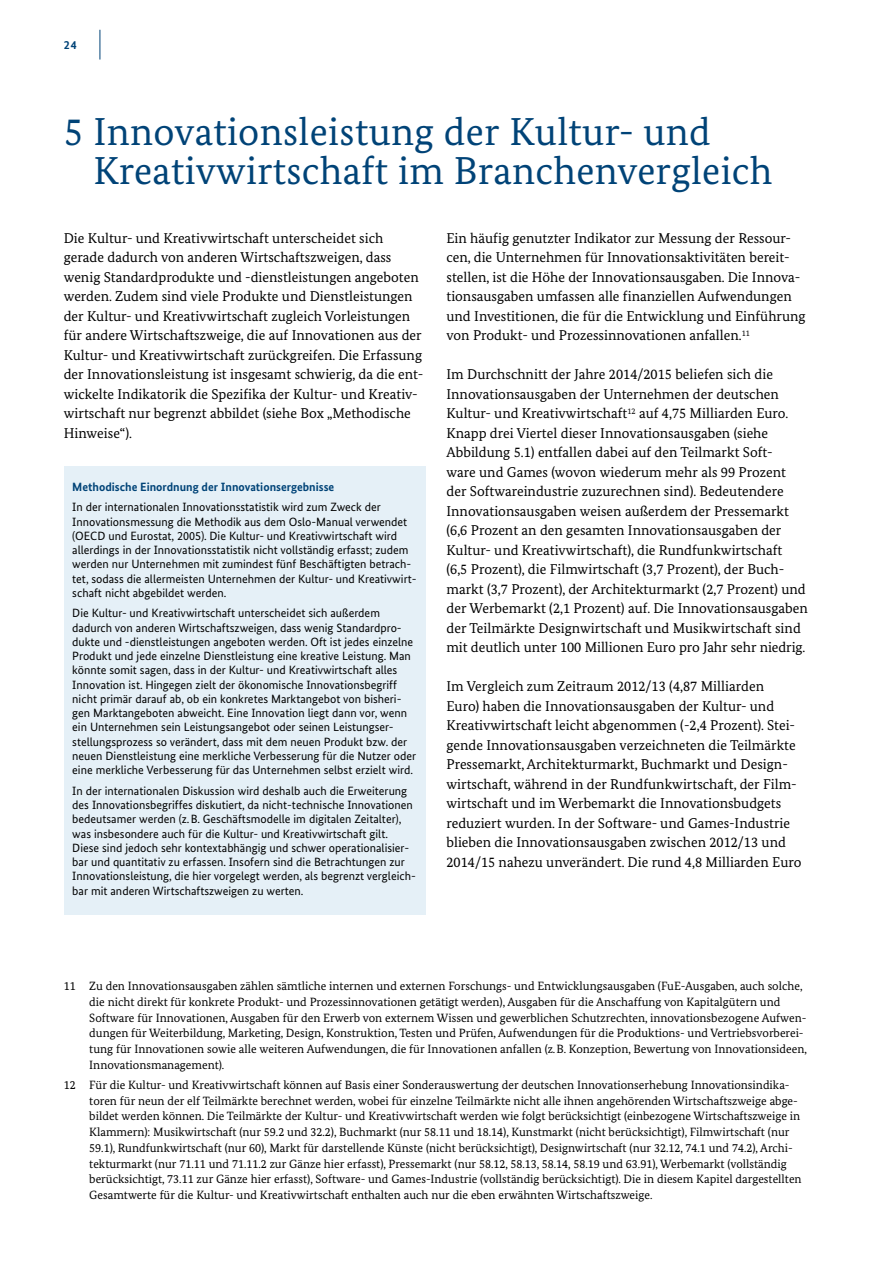
<style>
.page{position:relative;width:893px;height:1263px;background:#fff}
.page>*{position:absolute;margin:0;border:0;box-sizing:border-box;transform-origin:0 0}
.t1{font:39px/39px "Bundes Serif";letter-spacing:.01em;color:#004377}
.t2{font:14.25px/19.5px "Bundes Serif";color:#000}
.t3{font:12px/15.8px "Bundes Serif";color:#000}
.t4{font:12px/14.2px "Bundes Sans";color:#000}
.t5{font:700 12px "Bundes Sans";color:#004377}
</style>
<div class="page">
<hr style="left:100px;top:30px;width:1px;height:30px;background:#004377">
<div style="left:64px;top:466px;width:361px;height:448px;background:#e5f0f7"></div>
<p class="t5" style="left:64px;top:37px;width:15px">24</p>
<h2 class="t1" style="left:93px;top:112px;width:680px;text-indent:-30px">5 Innovationsleistung der Kultur- und<br>Kreativwirtschaft im Branchenvergleich</h2>
<p class="t2" style="left:446px;top:228px;width:361px">Ein häufig genutzter Indikator zur Messung der Ressour&shy;cen, die Unternehmen für Innovationsaktivitäten bereit&shy;stellen, ist die Höhe der Innovationsausgaben. Die Innova&shy;tionsausgaben umfassen alle finanziellen Aufwendungen und Investitionen, die für die Entwicklung und Einführung von Produkt- und Prozessinnovationen anfallen.<sup>11</sup></p>
<p class="t2" style="left:446px;top:365px;width:363px">Im Durchschnitt der Jahre 2014/2015 beliefen sich die Innovationsausgaben der Unternehmen der deutschen Kultur- und Kreativwirtschaft<sup>12</sup> auf 4,75 Milliarden Euro.<br>Knapp drei Viertel dieser Innovationsausgaben (siehe Abbildung 5.1) entfallen dabei auf den Teilmarkt Soft-<br>ware und Games (wovon wiederum mehr als 99 Prozent der Softwareindustrie zuzurechnen sind). Bedeutendere Innovationsausgaben weisen außerdem der Pressemarkt (6,6 Prozent an den gesamten Innovationsausgaben der Kultur- und Kreativwirtschaft), die Rundfunkwirtschaft<br>(6,5 Prozent), die Filmwirtschaft (3,7 Prozent), der Buch&shy;markt (3,7 Prozent), der Architekturmarkt (2,7 Prozent) und der Werbemarkt (2,1 Prozent) auf. Die Innovationsausgaben der Teilmärkte Designwirtschaft und Musikwirtschaft sind mit deutlich unter 100 Millionen Euro pro Jahr sehr niedrig.</p>
<p class="t2" style="left:446px;top:677px;width:356px">Im Vergleich zum Zeitraum 2012/13 (4,87 Milliarden<br>Euro) haben die Innovationsausgaben der Kultur- und Kreativwirtschaft leicht abgenommen (-2,4 Prozent). Stei&shy;gende Innovationsausgaben verzeichneten die Teilmärkte Pressemarkt, Architekturmarkt, Buchmarkt und Design&shy;wirtschaft, während in der Rundfunkwirtschaft, der Film&shy;wirtschaft und im Werbemarkt die Innovationsbudgets reduziert wurden. In der Software- und Games-Industrie blieben die Innovationsausgaben zwischen 2012/13 und 2014/15 nahezu unverändert. Die rund 4,8 Milliarden Euro</p>
<p class="t2" style="left:64px;top:228px;width:361px">Die Kultur- und Kreativwirtschaft unterscheidet sich gerade dadurch von anderen Wirtschaftszweigen, dass wenig Standardprodukte und -dienstleistungen angeboten werden. Zudem sind viele Produkte und Dienstleistungen der Kultur- und Kreativwirtschaft zugleich Vorleistungen für andere Wirtschaftszweige, die auf Innovationen aus der Kultur- und Kreativwirtschaft zurückgreifen. Die Erfassung der Innovationsleistung ist insgesamt schwierig, da die ent&shy;wickelte Indikatorik die Spezifika der Kultur- und Kreativ&shy;wirtschaft nur begrenzt abbildet (siehe Box „Methodische Hinweise“).</p>
<h3 class="t5" style="left:72px;top:479px;width:264px">Methodische Einordnung der Innovationsergebnisse</h3>
<p class="t4" style="left:72px;top:500px;width:346px">In der internationalen Innovationsstatistik wird zum Zweck der Innovationsmessung die Methodik aus dem Oslo-Manual verwendet (OECD und Eurostat, 2005). Die Kultur- und Kreativwirtschaft wird allerdings in der Innovationsstatistik nicht vollständig erfasst; zudem werden nur Unternehmen mit zumindest fünf Beschäftigten betrach&shy;tet, sodass die allermeisten Unternehmen der Kultur- und Kreativwirt&shy;schaft nicht abgebildet werden.</p>
<p class="t4" style="left:72px;top:606px;width:346px">Die Kultur- und Kreativwirtschaft unterscheidet sich außerdem dadurch von anderen Wirtschaftszweigen, dass wenig Standardpro&shy;dukte und -dienstleistungen angeboten werden. Oft ist jedes einzelne Produkt und jede einzelne Dienstleistung eine kreative Leistung. Man könnte somit sagen, dass in der Kultur- und Kreativwirtschaft alles Innovation ist. Hingegen zielt der ökonomische Innovationsbegriff nicht primär darauf ab, ob ein konkretes Marktangebot von bisheri&shy;gen Marktangeboten abweicht. Eine Innovation liegt dann vor, wenn ein Unternehmen sein Leistungsangebot oder seinen Leistungser&shy;stellungsprozess so verändert, dass mit dem neuen Produkt bzw. der neuen Dienstleistung eine merkliche Verbesserung für die Nutzer oder eine merkliche Verbesserung für das Unternehmen selbst erzielt wird.</p>
<p class="t4" style="left:72px;top:783px;width:345px">In der internationalen Diskussion wird deshalb auch die Erweiterung des Innovationsbegriffes diskutiert, da nicht-technische Innovationen bedeutsamer werden (z.B. Geschäftsmodelle im digitalen Zeitalter), was insbesondere auch für die Kultur- und Kreativwirtschaft gilt.<br>Diese sind jedoch sehr kontextabhängig und schwer operationalisier&shy;bar und quantitativ zu erfassen. Insofern sind die Betrachtungen zur Innovationsleistung, die hier vorgelegt werden, als begrenzt vergleich&shy;bar mit anderen Wirtschaftszweigen zu werten.</p>
<p class="t3" style="left:89px;top:978px;width:719px;text-indent:-26px">11 Zu den Innovationsausgaben zählen sämtliche internen und externen Forschungs- und Entwicklungsausgaben (FuE-Ausgaben, auch solche, die nicht direkt für konkrete Produkt- und Prozessinnovationen getätigt werden), Ausgaben für die Anschaffung von Kapitalgütern und Software für Innovationen, Ausgaben für den Erwerb von externem Wissen und gewerblichen Schutzrechten, innovationsbezogene Aufwen&shy;dungen für Weiterbildung, Marketing, Design, Konstruktion, Testen und Prüfen, Aufwendungen für die Produktions- und Vertriebsvorberei&shy;tung für Innovationen sowie alle weiteren Aufwendungen, die für Innovationen anfallen (z.B. Konzeption, Bewertung von Innovationsideen, Innovationsmanagement).</p>
<p class="t3" style="left:89px;top:1077px;width:714px;text-indent:-26px">12 Für die Kultur- und Kreativwirtschaft können auf Basis einer Sonderauswertung der deutschen Innovationserhebung Innovationsindika&shy;toren für neun der elf Teilmärkte berechnet werden, wobei für einzelne Teilmärkte nicht alle ihnen angehörenden Wirtschaftszweige abge&shy;bildet werden können. Die Teilmärkte der Kultur- und Kreativwirtschaft werden wie folgt berücksichtigt (einbezogene Wirtschaftszweige in Klammern): Musikwirtschaft (nur 59.2 und 32.2), Buchmarkt (nur 58.11 und 18.14), Kunstmarkt (nicht berücksichtigt), Filmwirtschaft (nur 59.1), Rundfunkwirtschaft (nur 60), Markt für darstellende Künste (nicht berücksichtigt), Designwirtschaft (nur 32.12, 74.1 und 74.2), Archi&shy;tekturmarkt (nur 71.11 und 71.11.2 zur Gänze hier erfasst), Pressemarkt (nur 58.12, 58.13, 58.14, 58.19 und 63.91), Werbemarkt (vollständig berücksichtigt, 73.11 zur Gänze hier erfasst), Software- und Games-Industrie (vollständig berücksichtigt). Die in diesem Kapitel dargestellten Gesamtwerte für die Kultur- und Kreativwirtschaft enthalten auch nur die eben erwähnten Wirtschaftszweige.</p>
</div>
